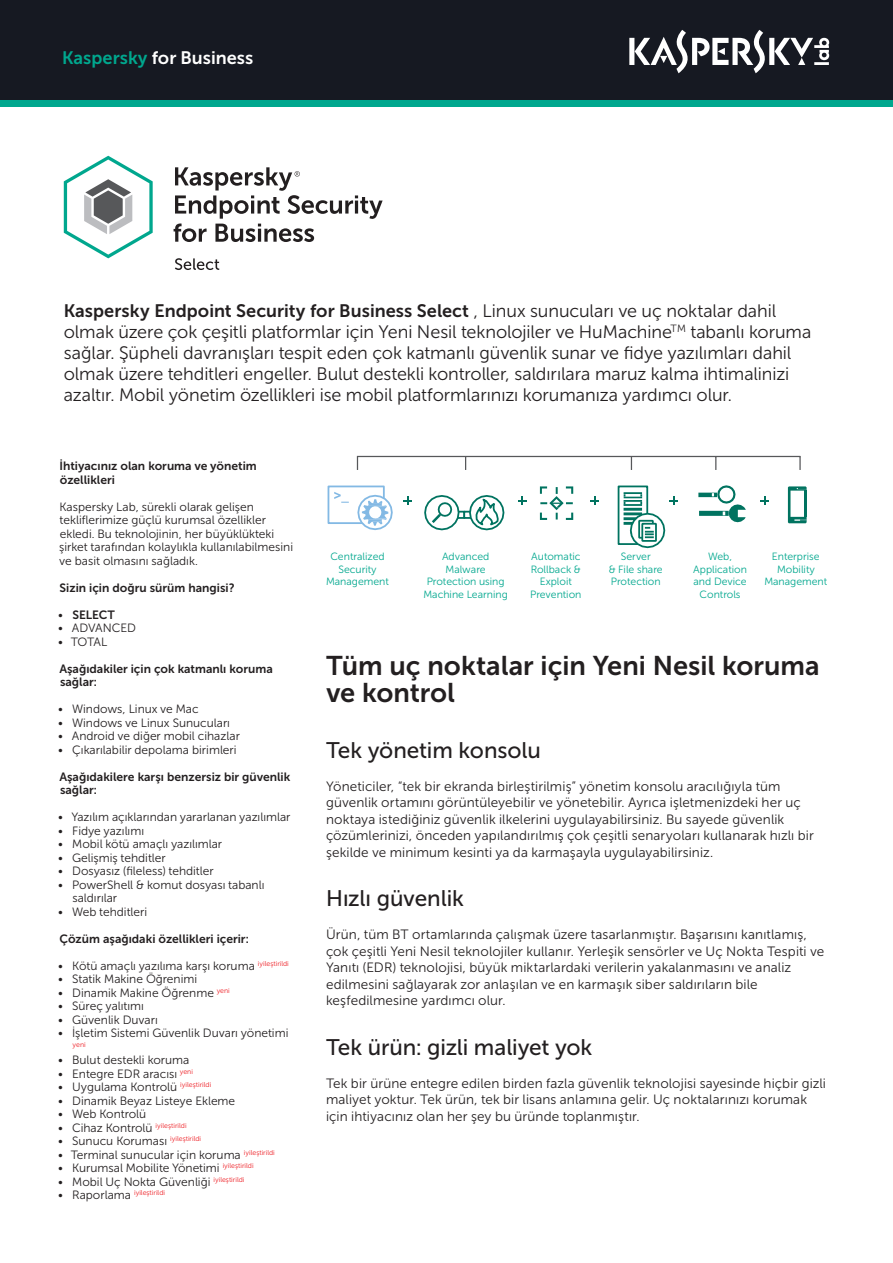
<style>
.page{position:relative;width:893px;height:1263px;background:#fff}
.page>*{position:absolute;margin:0;border:0;box-sizing:border-box;transform-origin:0 0}
.t1{font:27px/27px "Museo Sans Cyrl 700";color:#231f20}
.t2{font:22.5px "Museo Sans Cyrl 500";letter-spacing:-.005em;color:#231f20}
.Intro{font:18px/21px "Museo Sans Cyrl 300";letter-spacing:-.005em;color:#231f20}
.t3{font:18px "Museo Sans Cyrl 700";color:#fff}
.Body{font:13.5px/16.5px "Museo Sans Cyrl 300";letter-spacing:.01em;color:#231f20}
.Insert_body_text{font:12px/13.5px "Museo Sans Cyrl 300";color:#231f20}
.Title_Insert_tasks-a{font:12px/13.5px "Museo Sans Cyrl 700";color:#231f20}
.t4{font:10.5px/12.6px "Museo Sans Cyrl 300";color:#00a78e;text-align:center}
.t5{font:7.05px "Museo Sans Cyrl 300";color:#ee1d23}
.s1{color:#00a78e}
.s2{font-family:"Museo Sans Cyrl 700"}
.s3{font-family:"Museo Sans Cyrl 300"}
.s4{font-size:12px;color:#231f20}
</style>
<div class="page">
<svg style="left:64px;top:156px;width:89px;height:102px"></svg>
<svg style="left:174px;top:167px;width:209px;height:75px"></svg>
<svg style="left:175px;top:258px;width:44px;height:12px"></svg>
<div style="left:0;top:0;width:893px;height:100px;background:#161922"></div>
<div style="left:0;top:100px;width:893px;height:6px;background:#00a78e"></div>
<svg style="left:629px;top:30px;width:200px;height:43px"></svg>
<div style="left:328px;top:485px;width:57px;height:39px;border:2px solid #83b9e4"></div>
<svg style="left:334px;top:492px;width:15px;height:11px"></svg>
<svg style="left:356px;top:494px;width:37px;height:37px"></svg>
<hr style="left:698px;top:493px;width:19px;height:4px;background:#007360">
<div style="left:699px;top:511px;width:30px;height:5px;background:#007360"></div>
<svg style="left:712px;top:485px;width:34px;height:37px"></svg>
<svg style="left:788px;top:486px;width:19px;height:37px"></svg>
<hr style="left:357px;top:456px;width:443px;height:1px;background:#57585a">
<svg style="left:357px;top:457px;width:1px;height:13px"></svg>
<svg style="left:465px;top:457px;width:1px;height:13px"></svg>
<svg style="left:631px;top:457px;width:1px;height:13px"></svg>
<svg style="left:715px;top:457px;width:1px;height:13px"></svg>
<svg style="left:799px;top:456px;width:2px;height:14px"></svg>
<svg style="left:404px;top:496px;width:8px;height:9px"></svg>
<svg style="left:761px;top:496px;width:8px;height:9px"></svg>
<svg style="left:424px;top:485px;width:254px;height:64px"></svg>
<h3 class="t3" style="left:62px;top:48px;width:193px"><span class="s1">Kaspersky</span> for Business</h3>
<p class="Intro" style="left:64px;top:300px;width:749px"><span class="s2">Kaspersky Endpoint Security for Business Select</span> , Linux sunucuları ve uç noktalar dahil olmak üzere çok çeşitli platformlar için Yeni Nesil teknolojiler ve HuMachine<sup>TM</sup> tabanlı koruma sağlar. Şüpheli davranışları tespit eden çok katmanlı güvenlik sunar ve fidye yazılımları dahil olmak üzere tehditleri engeller. Bulut destekli kontroller, saldırılara maruz kalma ihtimalinizi azaltır. Mobil yönetim özellikleri ise mobil platformlarınızı korumanıza yardımcı olur.</p>
<p class="Title_Insert_tasks-a" style="left:60px;top:459px;width:199px">İhtiyacınız olan koruma ve yönetim özellikleri</p>
<p class="Insert_body_text" style="left:59px;top:500px;width:235px">Kaspersky Lab, sürekli olarak gelişen tekliflerimize güçlü kurumsal özellikler ekledi. Bu teknolojinin, her büyüklükteki şirket tarafından kolaylıkla kullanılabilmesini ve basit olmasını sağladık.</p>
<p class="Title_Insert_tasks-a" style="left:60px;top:581px;width:176px">Sizin için doğru sürüm hangisi?</p>
<p class="Title_Insert_tasks-a" style="left:58px;top:608px;width:59px"><span class="s3">•</span> SELECT</p>
<p class="Insert_body_text" style="left:58px;top:621px;width:80px">• ADVANCED</p>
<p class="Insert_body_text" style="left:58px;top:635px;width:51px">• TOTAL</p>
<p class="Title_Insert_tasks-a" style="left:59px;top:662px;width:215px">Aşağıdakiler için çok katmanlı koruma sağlar:</p>
<p class="Insert_body_text" style="left:58px;top:702px;width:142px">• Windows, Linux ve Mac</p>
<p class="Insert_body_text" style="left:58px;top:716px;width:174px">• Windows ve Linux Sunucuları</p>
<p class="Insert_body_text" style="left:58px;top:729px;width:184px">• Android ve diğer mobil cihazlar</p>
<p class="Insert_body_text" style="left:58px;top:743px;width:180px">• Çıkarılabilir depolama birimleri</p>
<p class="Title_Insert_tasks-a" style="left:59px;top:770px;width:232px">Aşağıdakilere karşı benzersiz bir güvenlik sağlar:</p>
<p class="Insert_body_text" style="left:58px;top:810px;width:234px">• Yazılım açıklarından yararlanan yazılımlar</p>
<p class="Insert_body_text" style="left:58px;top:824px;width:88px">• Fidye yazılımı</p>
<p class="Insert_body_text" style="left:58px;top:837px;width:166px">• Mobil kötü amaçlı yazılımlar</p>
<p class="Insert_body_text" style="left:58px;top:851px;width:109px">• Gelişmiş tehditler</p>
<p class="Insert_body_text" style="left:58px;top:864px;width:157px">• Dosyasız (fileless) tehditler</p>
<p class="Insert_body_text" style="left:72px;top:878px;width:193px;text-indent:-15px">• PowerShell &amp; komut dosyası tabanlı saldırılar</p>
<p class="Insert_body_text" style="left:58px;top:905px;width:91px">• Web tehditleri</p>
<p class="Title_Insert_tasks-a" style="left:60px;top:932px;width:191px">Çözüm aşağıdaki özellikleri içerir:</p>
<p class="Insert_body_text" style="left:58px;top:959px;width:232px">• Kötü amaçlı yazılıma karşı koruma <sup>iyileştirildi</sup></p>
<p class="Insert_body_text" style="left:58px;top:972px;width:141px">• Statik Makine Öğrenimi</p>
<p class="Insert_body_text" style="left:58px;top:986px;width:173px">• Dinamik Makine Öğrenme <sup>yeni</sup></p>
<p class="Insert_body_text" style="left:58px;top:999px;width:88px">• Süreç yalıtımı</p>
<p class="Insert_body_text" style="left:58px;top:1013px;width:101px">• Güvenlik Duvarı</p>
<p class="Insert_body_text" style="left:58px;top:1026px;width:232px">• İşletim Sistemi Güvenlik Duvarı yönetimi</p>
<p class="t5" style="left:73px;top:1040px;width:15px">yeni</p>
<p class="Insert_body_text" style="left:58px;top:1053px;width:133px">• Bulut destekli koruma</p>
<p class="Insert_body_text" style="left:58px;top:1067px;width:137px">• Entegre EDR aracısı <sup>yeni</sup></p>
<p class="Insert_body_text" style="left:58px;top:1080px;width:155px">• Uygulama Kontrolü <sup>iyileştirildi</sup></p>
<p class="Insert_body_text" style="left:58px;top:1094px;width:179px">• Dinamik Beyaz Listeye Ekleme</p>
<p class="Insert_body_text" style="left:58px;top:1107px;width:90px">• Web Kontrolü</p>
<p class="Insert_body_text" style="left:58px;top:1121px;width:130px">• Cihaz Kontrolü <sup>iyileştirildi</sup></p>
<p class="Insert_body_text" style="left:58px;top:1134px;width:145px">• Sunucu Koruması <sup>iyileştirildi</sup></p>
<p class="Insert_body_text" style="left:58px;top:1148px;width:218px">• Terminal sunucular için koruma <sup>iyileştirildi</sup></p>
<p class="Insert_body_text" style="left:58px;top:1161px;width:197px">• Kurumsal Mobilite Yönetimi <sup>iyileştirildi</sup></p>
<p class="Insert_body_text" style="left:58px;top:1175px;width:188px">• Mobil Uç Nokta Güvenliği <sup>iyileştirildi</sup></p>
<p class="t5" style="left:58px;top:1189px;width:109px"><span class="s4">• Raporlama</span> iyileştirildi</p>
<p class="t4" style="left:326px;top:550px;width:64px">Centralized<br>Security<br>Management</p>
<p class="t4" style="left:423px;top:550px;width:86px">Advanced<br>Malware<br>Protection using<br>Machine Learning</p>
<p class="t4" style="left:530px;top:550px;width:53px">Automatic<br>Rollback &amp;<br>Exploit<br>Prevention</p>
<p class="t4" style="left:609px;top:550px;width:55px">Server<br>&amp; File share<br>Protection</p>
<p class="t4" style="left:693px;top:550px;width:55px">Web,<br>Application and Device<br>Controls</p>
<p class="t4" style="left:764px;top:550px;width:64px">Enterprise<br>Mobility<br>Management</p>
<h3 class="t1" style="left:326px;top:652px;width:495px">Tüm uç noktalar için Yeni Nesil koruma ve kontrol</h3>
<p class="t2" style="left:326px;top:737px;width:216px">Tek yönetim konsolu</p>
<p class="Body" style="left:326px;top:778px;width:489px">Yöneticiler, “tek bir ekranda birleştirilmiş” yönetim konsolu aracılığıyla tüm güvenlik ortamını görüntüleyebilir ve yönetebilir. Ayrıca işletmenizdeki her uç noktaya istediğiniz güvenlik ilkelerini uygulayabilirsiniz. Bu sayede güvenlik çözümlerinizi, önceden yapılandırılmış çok çeşitli senaryoları kullanarak hızlı bir şekilde ve minimum kesinti ya da karmaşayla uygulayabilirsiniz.</p>
<p class="t2" style="left:326px;top:886px;width:139px">Hızlı güvenlik</p>
<p class="Body" style="left:326px;top:926px;width:500px">Ürün, tüm BT ortamlarında çalışmak üzere tasarlanmıştır. Başarısını kanıtlamış, çok çeşitli Yeni Nesil teknolojiler kullanır. Yerleşik sensörler ve Uç Nokta Tespiti ve Yanıtı (EDR) teknolojisi, büyük miktarlardaki verilerin yakalanmasını ve analiz edilmesini sağlayarak zor anlaşılan ve en karmaşık siber saldırıların bile keşfedilmesine yardımcı olur.</p>
<p class="t2" style="left:326px;top:1034px;width:268px">Tek ürün: gizli maliyet yok</p>
<p class="Body" style="left:326px;top:1075px;width:502px">Tek bir ürüne entegre edilen birden fazla güvenlik teknolojisi sayesinde hiçbir gizli maliyet yoktur. Tek ürün, tek bir lisans anlamına gelir. Uç noktalarınızı korumak için ihtiyacınız olan her şey bu üründe toplanmıştır.</p>
</div>
